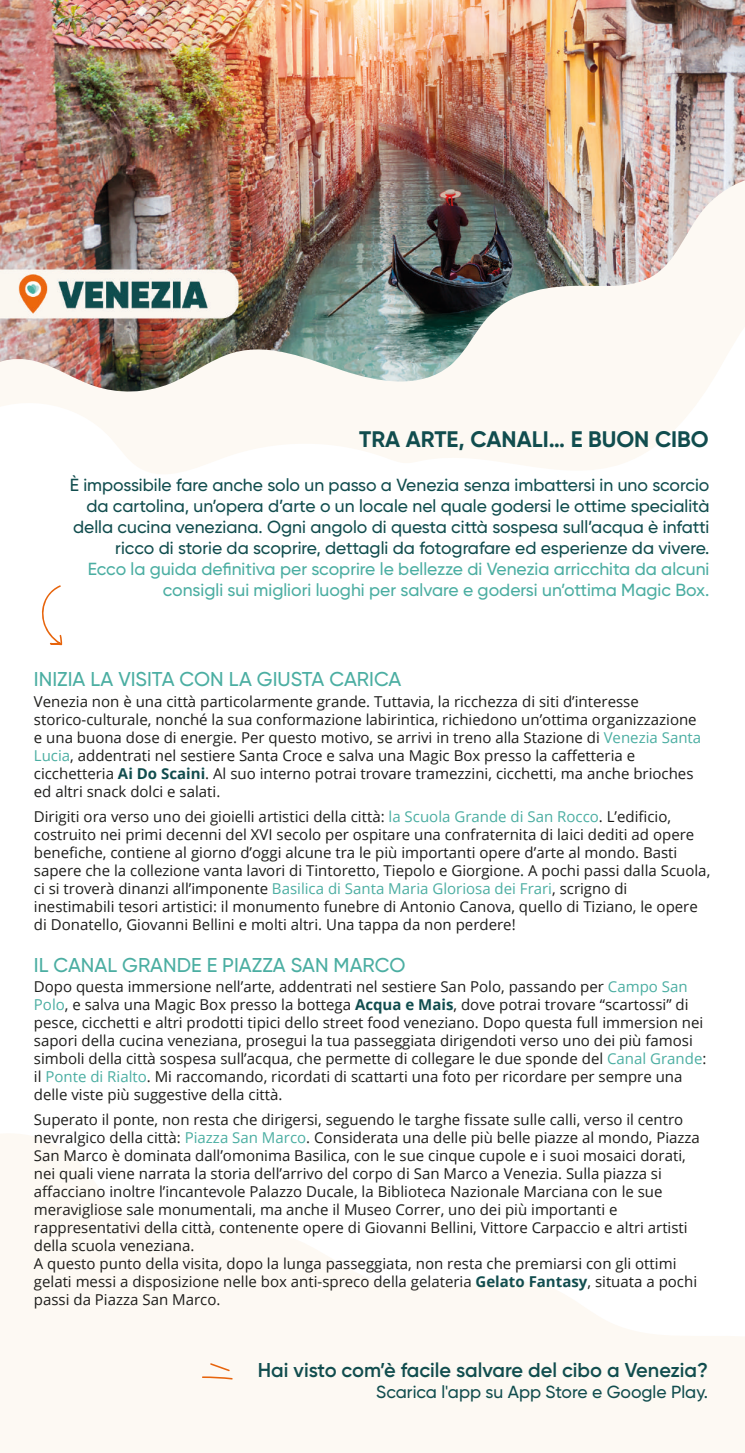
<style>
.page{position:relative;width:745px;height:1453px;background:#fff}
.page>*{position:absolute;margin:0;border:0;box-sizing:border-box;transform-origin:0 0}
.t1{font:700 22.5px "Gilroy";color:#114d4e}
.t2{font:500 20px "Gilroy";color:#4baea2}
.t3{font:600 20px "Gilroy";color:#114d4e}
.t4{font:500 17.5px/21px "Gilroy";color:#114d4e;text-align:right}
.t5{font:500 17.5px/21px "Gilroy";color:#4baea2;text-align:right}
.t6{font:15px/18px "Open Sans";color:#1d1d1b}
.s1{color:#4baea2}
.s2{font-weight:700;color:#114d4e}
</style>
<div class="page">
<svg style="left:0;top:394px;width:703px;height:80px;fill:#fdf9f3"></svg>
<svg style="left:0;top:1134px;width:744px;height:319px;fill:#fdf9f3"></svg>
<img style="left:0;top:0;width:744px;height:394px">
<svg style="left:202px;top:1363px;width:31px;height:16px"></svg>
<svg style="left:42px;top:585px;width:20px;height:60px"></svg>
<h1 class="t1" style="left:359px;top:427px;width:351px">TRA ARTE, CANALI… E BUON CIBO</h1>
<p class="t4" style="left:70px;top:475px;width:640px">È impossibile fare anche solo un passo a Venezia senza imbattersi in uno scorcio da cartolina, un’opera d’arte o un locale nel quale godersi le ottime specialità della cucina veneziana. Ogni angolo di questa città sospesa sull’acqua è infatti ricco di storie da scoprire, dettagli da fotografare ed esperienze da vivere.</p>
<p class="t5" style="left:88px;top:559px;width:622px">Ecco la guida definitiva per scoprire le bellezze di Venezia arricchita da alcuni consigli sui migliori luoghi per salvare e godersi un’ottima Magic Box.</p>
<h2 class="t2" style="left:34px;top:668px;width:369px">INIZIA LA VISITA CON LA GIUSTA CARICA</h2>
<p class="t6" style="left:34px;top:692px;width:668px">Venezia non è una città particolarmente grande. Tuttavia, la ricchezza di siti d’interesse storico-culturale, nonché la sua conformazione labirintica, richiedono un’ottima organizzazione e una buona dose di energie. Per questo motivo, se arrivi in treno alla Stazione di <span class="s1">Venezia Santa Lucia</span>, addentrati nel sestiere Santa Croce e salva una Magic Box presso la caffetteria e cicchetteria <span class="s2">Ai Do Scaini</span>. Al suo interno potrai trovare tramezzini, cicchetti, ma anche brioches ed altri snack dolci e salati.</p>
<p class="t6" style="left:34px;top:808px;width:677px">Dirigiti ora verso uno dei gioielli artistici della città: <span class="s1">la Scuola Grande di San Rocco</span>. L’edificio, costruito nei primi decenni del XVI secolo per ospitare una confraternita di laici dediti ad opere benefiche, contiene al giorno d’oggi alcune tra le più importanti opere d’arte al mondo. Basti sapere che la collezione vanta lavori di Tintoretto, Tiepolo e Giorgione. A pochi passi dalla Scuola, ci si troverà dinanzi all’imponente <span class="s1">Basilica di Santa Maria Gloriosa dei Frari</span>, scrigno di inestimabili tesori artistici: il monumento funebre di Antonio Canova, quello di Tiziano, le opere di Donatello, Giovanni Bellini e molti altri. Una tappa da non perdere!</p>
<h2 class="t2" style="left:34px;top:953px;width:373px">IL CANAL GRANDE E PIAZZA SAN MARCO</h2>
<p class="t6" style="left:34px;top:978px;width:673px">Dopo questa immersione nell’arte, addentrati nel sestiere San Polo, passando per <span class="s1">Campo San Polo</span>, e salva una Magic Box presso la bottega <span class="s2">Acqua e Mais</span>, dove potrai trovare “scartossi” di pesce, cicchetti e altri prodotti tipici dello street food veneziano. Dopo questa full immersion nei sapori della cucina veneziana, prosegui la tua passeggiata dirigendoti verso uno dei più famosi simboli della città sospesa sull’acqua, che permette di collegare le due sponde del <span class="s1">Canal Grande</span>: il <span class="s1">Ponte di Rialto</span>. Mi raccomando, ricordati di scattarti una foto per ricordare per sempre una delle viste più suggestive della città.</p>
<p class="t6" style="left:34px;top:1110px;width:667px">Superato il ponte, non resta che dirigersi, seguendo le targhe fissate sulle calli, verso il centro nevralgico della città: <span class="s1">Piazza San Marco</span>. Considerata una delle più belle piazze al mondo, Piazza San Marco è dominata dall’omonima Basilica, con le sue cinque cupole e i suoi mosaici dorati, nei quali viene narrata la storia dell’arrivo del corpo di San Marco a Venezia. Sulla piazza si affacciano inoltre l’incantevole Palazzo Ducale, la Biblioteca Nazionale Marciana con le sue meravigliose sale monumentali, ma anche il Museo Correr, uno dei più importanti e rappresentativi della città, contenente opere di Giovanni Bellini, Vittore Carpaccio e altri artisti della scuola veneziana.<br>A questo punto della visita, dopo la lunga passeggiata, non resta che premiarsi con gli ottimi gelati messi a disposizione nelle box anti-spreco della gelateria <span class="s2">Gelato Fantasy</span>, situata a pochi passi da Piazza San Marco.</p>
<h2 class="t3" style="left:258px;top:1361px;width:451px">Hai visto com’è facile salvare del cibo a Venezia?</h2>
<p class="t4" style="left:376px;top:1382px;width:333px">Scarica l'app su App Store e Google Play.</p>
</div>
